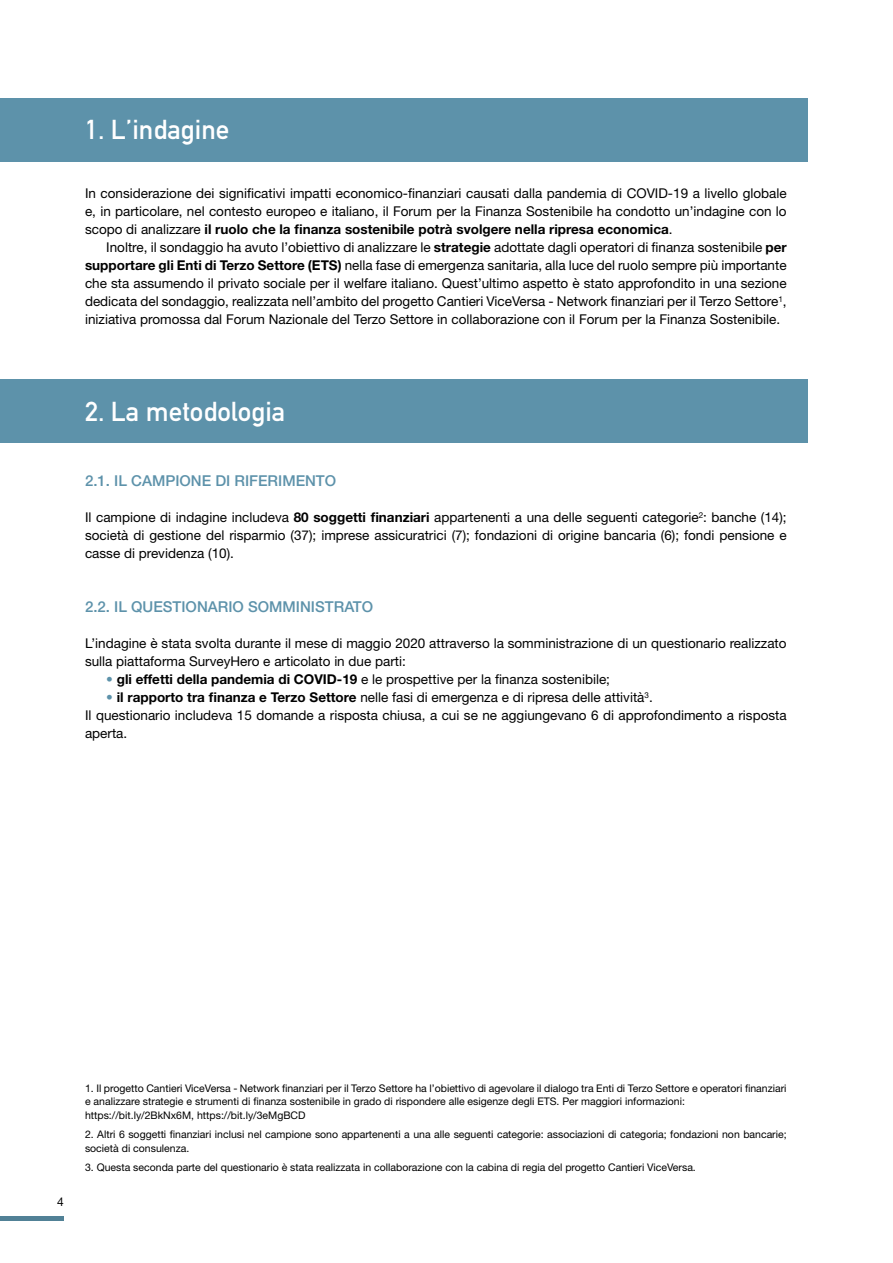
<style>
.page{position:relative;width:893px;height:1263px;background:#fff}
.page>*{position:absolute;margin:0;border:0;box-sizing:border-box;transform-origin:0 0}
.t1{font:27px "DIN Mittelschrift";color:#fff}
.t2{font:500 15px "Helvetica Neue";color:#5d92aa}
.t3{font:13.5px/18px "Helvetica Neue";color:#000;text-align:justify}
.t4{font:12px "Helvetica Neue";color:#000}
.t5{font:10.5px/13.5px "Helvetica Neue";color:#000}
.s1{font-weight:700}
.s2{color:#5d92aa}
</style>
<div class="page">
<hr style="left:0;top:1216px;width:64px;height:4px;background:#518196">
<div style="left:0;top:98px;width:808px;height:64px;background:#5d92aa"></div>
<div style="left:0;top:379px;width:808px;height:64px;background:#5d92aa"></div>
<h1 class="t1" style="left:85px;top:114px;width:146px">1. L’indagine</h1>
<p class="t3" style="left:85px;top:184px;width:703px">In considerazione dei significativi impatti economico-finanziari causati dalla pandemia di COVID-19 a livello globale e, in particolare, nel contesto europeo e italiano, il Forum per la Finanza Sostenibile ha condotto un’indagine con lo scopo di analizzare <span class="s1">il ruolo che la finanza sostenibile potrà svolgere nella ripresa economica</span>.</p>
<p class="t3" style="left:85px;top:238px;width:703px;text-indent:21px">Inoltre, il sondaggio ha avuto l’obiettivo di analizzare le <span class="s1">strategie</span> adottate dagli operatori di finanza sostenibile <span class="s1">per supportare gli Enti di Terzo Settore (ETS)</span> nella fase di emergenza sanitaria, alla luce del ruolo sempre più importante che sta assumendo il privato sociale per il welfare italiano. Quest’ultimo aspetto è stato approfondito in una sezione dedicata del sondaggio, realizzata nell’ambito del progetto Cantieri ViceVersa - Network finanziari per il Terzo Settore<sup>1</sup>, iniziativa promossa dal Forum Nazionale del Terzo Settore in collaborazione con il Forum per la Finanza Sostenibile.</p>
<h1 class="t1" style="left:85px;top:395px;width:202px">2. La metodologia</h1>
<p class="t2" style="left:85px;top:472px;width:253px">2.1. IL CAMPIONE DI RIFERIMENTO</p>
<p class="t3" style="left:85px;top:508px;width:703px">Il campione di indagine includeva <span class="s1">80 soggetti finanziari</span> appartenenti a una delle seguenti categorie<sup>2</sup>: banche (14); società di gestione del risparmio (37); imprese assicuratrici (7); fondazioni di origine bancaria (6); fondi pensione e casse di previdenza (10).</p>
<p class="t2" style="left:85px;top:598px;width:290px">2.2. IL QUESTIONARIO SOMMINISTRATO</p>
<p class="t3" style="left:85px;top:634px;width:703px">L’indagine è stata svolta durante il mese di maggio 2020 attraverso la somministrazione di un questionario realizzato sulla piattaforma SurveyHero e articolato in due parti:</p>
<p class="t3" style="left:106px;top:670px;width:505px"><span class="s2">•</span> <span class="s1">gli effetti della pandemia di COVID-19</span> e le prospettive per la finanza sostenibile;</p>
<p class="t3" style="left:85px;top:688px;width:703px;text-align:left;text-indent:21px"><span class="s2">•</span> <span class="s1">il rapporto tra finanza e Terzo Settore</span> nelle fasi di emergenza e di ripresa delle attività<sup>3</sup>.<br>Il questionario includeva 15 domande a risposta chiusa, a cui se ne aggiungevano 6 di approfondimento a risposta aperta.</p>
<p class="t4" style="left:57px;top:1195px;width:8px">4</p>
<p class="t5" style="left:85px;top:1081px;width:703px">1. Il progetto Cantieri ViceVersa - Network finanziari per il Terzo Settore ha l’obiettivo di agevolare il dialogo tra Enti di Terzo Settore e operatori finanziari e analizzare strategie e strumenti di finanza sostenibile in grado di rispondere alle esigenze degli ETS. Per maggiori informazioni: https://bit.ly/2BkNx6M, https://bit.ly/3eMgBCD</p>
<p class="t5" style="left:85px;top:1127px;width:703px">2. Altri 6 soggetti finanziari inclusi nel campione sono appartenenti a una alle seguenti categorie: associazioni di categoria; fondazioni non bancarie; società di consulenza.</p>
<p class="t5" style="left:85px;top:1160px;width:612px">3. Questa seconda parte del questionario è stata realizzata in collaborazione con la cabina di regia del progetto Cantieri ViceVersa.</p>
</div>
